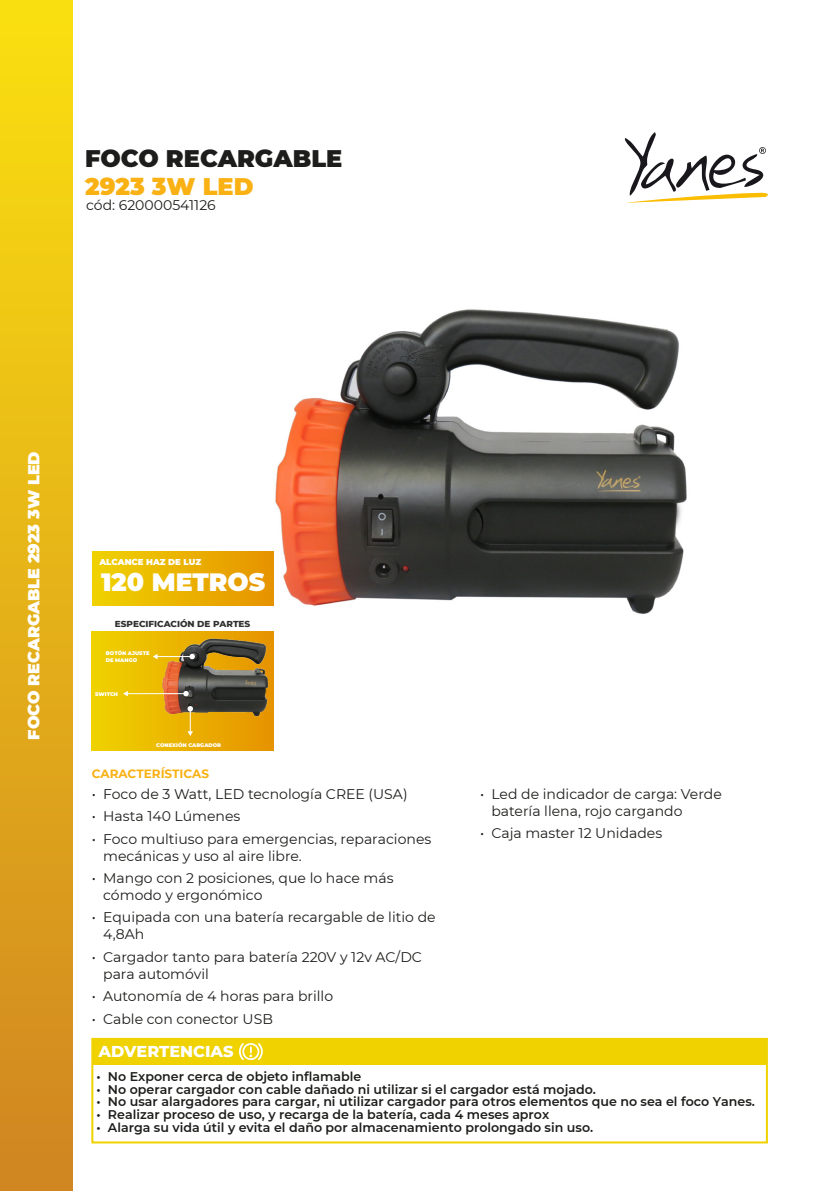
<style>
.page{position:relative;width:840px;height:1191px;background:#fff}
.page>*{position:absolute;margin:0;border:0;box-sizing:border-box;transform-origin:0 0}
.t1{font:900 25px "Montserrat";color:#fff}
.t2{font:900 24px "Montserrat";color:#1d1d1b}
.t3{font:900 24px "Montserrat";color:#f9b114}
.t4{font:800 16.2px "Montserrat";letter-spacing:-.005em;color:#fff}
.t5{font:900 16px "Montserrat";color:#fff}
.t6{font:14px/16.8px "Montserrat";color:#1d1d1b}
.t7{font:600 12.6px "Montserrat";color:#1d1d1b}
.t8{font:700 12px "Montserrat";color:#f9b114}
.t9{font:800 8.8px "Montserrat";letter-spacing:-.005em;color:#2f302e}
.t10{font:900 8.4px "Montserrat";color:#fff}
.t11{font:900 5.2px/6.2px "Montserrat";color:#fff}
</style>
<div class="page">
<img style="left:248px;top:309px;width:439px;height:305px">
<div style="left:0;top:0;width:72px;height:1191px;background:linear-gradient(to bottom,#fae010,#d08521)"></div>
<div style="left:91px;top:1037px;width:676px;height:106px;border:2px solid #efd200"></div>
<div style="left:92px;top:1039px;width:674px;height:25px;background:#efd200"></div>
<svg style="left:239px;top:1043px;width:23px;height:17px"></svg>
<svg style="left:92px;top:631px;width:182px;height:119px;background:#c29814"></svg>
<svg style="left:93px;top:551px;width:181px;height:54px;background:#eab200"></svg>
<svg style="left:624px;top:132px;width:144px;height:71px"></svg>
<h2 class="t2" style="left:85px;top:140px;width:258px">FOCO RECARGABLE</h2>
<h2 class="t3" style="left:85px;top:169px;width:170px">2923 3W LED</h2>
<p class="t6" style="left:86px;top:196px;width:131px">cód: 620000541126</p>
<p class="t5" style="left:22px;top:739px;width:290px;rotate:-90deg">FOCO RECARGABLE 2923 3W LED</p>
<p class="t10" style="left:99px;top:556px;width:103px">ALCANCE HAZ DE LUZ</p>
<h1 class="t1" style="left:101px;top:563px;width:165px">120 METROS</h1>
<p class="t9" style="left:115px;top:617px;width:137px">ESPECIFICACIÓN DE PARTES</p>
<p class="t11" style="left:106px;top:650px;width:45px">BOTÓN AJUSTE<br>DE MANGO</p>
<p class="t11" style="left:95px;top:690px;width:25px">SWITCH</p>
<p class="t11" style="left:156px;top:742px;width:66px">CONEXIÓN CARGADOR</p>
<p class="t8" style="left:92px;top:765px;width:119px">CARACTERÍSTICAS</p>
<p class="t6" style="left:92px;top:785px;width:317px">• Foco de 3 Watt, LED tecnología CREE (USA)</p>
<p class="t6" style="left:92px;top:807px;width:150px">• Hasta 140 Lúmenes</p>
<p class="t6" style="left:103px;top:830px;width:329px;text-indent:-11px">• Foco multiuso para emergencias, reparaciones mecánicas y uso al aire libre.</p>
<p class="t6" style="left:103px;top:869px;width:292px;text-indent:-11px">• Mango con 2 posiciones, que lo hace más cómodo y ergonómico</p>
<p class="t6" style="left:103px;top:908px;width:334px;text-indent:-11px">• Equipada con una batería recargable de litio de<br>4,8Ah</p>
<p class="t6" style="left:103px;top:948px;width:320px;text-indent:-11px">• Cargador tanto para batería 220V y 12v AC/DC para automóvil</p>
<p class="t6" style="left:92px;top:987px;width:243px">• Autonomía de 4 horas para brillo</p>
<p class="t6" style="left:92px;top:1009px;width:182px">• Cable con conector USB</p>
<p class="t4" style="left:98px;top:1039px;width:136px">ADVERTENCIAS</p>
<p class="t6" style="left:491px;top:785px;width:232px;text-indent:-11px">• Led de indicador de carga: Verde batería llena, rojo cargando</p>
<p class="t6" style="left:480px;top:824px;width:184px">• Caja master 12 Unidades</p>
<p class="t7" style="left:96px;top:1067px;width:266px">• No Exponer cerca de objeto inflamable</p>
<p class="t7" style="left:96px;top:1080px;width:500px">• No operar cargador con cable dañado ni utilizar si el cargador está mojado.</p>
<p class="t7" style="left:96px;top:1093px;width:659px">• No usar alargadores para cargar, ni utilizar cargador para otros elementos que no sea el foco Yanes.</p>
<p class="t7" style="left:96px;top:1105px;width:454px">• Realizar proceso de uso, y recarga de la batería, cada 4 meses aprox</p>
<p class="t7" style="left:96px;top:1118px;width:498px">• Alarga su vida útil y evita el daño por almacenamiento prolongado sin uso.</p>
</div>
